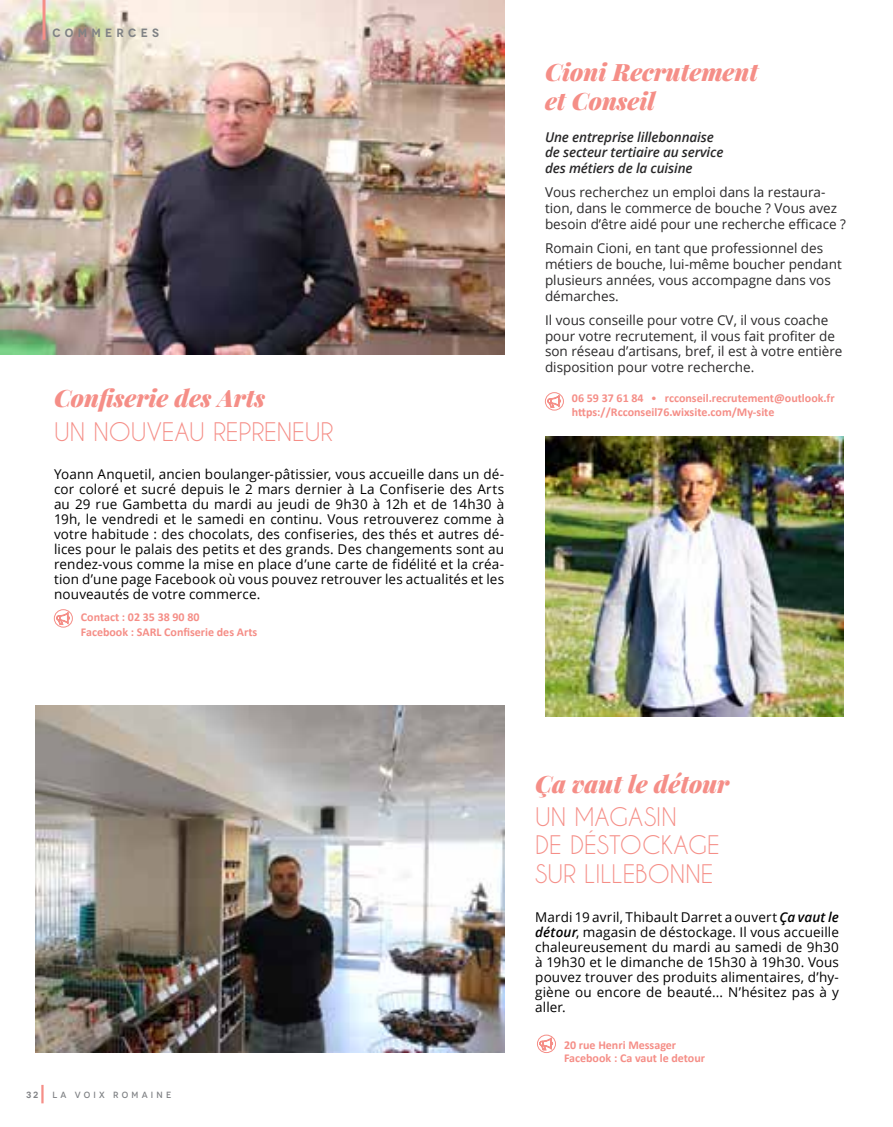
<style>
.page{position:relative;width:893px;height:1127px;background:#fff}
.page>*{position:absolute;margin:0;border:0;box-sizing:border-box;transform-origin:0 0}
.t1{font:italic 900 24px/28.8px "Playfair Display";color:#f58e87}
.t2{font:24px/28.8px "Caviar Dreams";color:#f58e87}
.t3{font:13.5px/15px "Open Sans";letter-spacing:.01em;color:#000;text-align:justify}
.t4{font:13.5px/15.8px "Open Sans";color:#292829}
.t5{font:italic 600 13.5px/15.8px "Open Sans";letter-spacing:-.01em;color:#292829}
.t6{font:700 12px/13.5px "Calibri";color:#f58e87}
.t7{font:600 12px "Novecento";letter-spacing:.35em;color:#808285}
.t8{font:500 9px "Novecento";letter-spacing:.35em;color:#808285}
.t9{font:600 9px "Novecento";color:#808285}
.s1{font-family:"Monotype Corsiva";font-weight:400}
.s2{font-weight:600;font-style:italic}
</style>
<div class="page">
<img style="left:545px;top:436px;width:299px;height:280px">
<img style="left:0;top:0;width:504px;height:354px">
<div style="left:537px;top:1035px;width:19px;height:18px;border:1px solid #f58e87;border-radius:50%"></div>
<svg style="left:538px;top:1035px;width:16px;height:16px"></svg>
<div style="left:54px;top:609px;width:19px;height:18px;border:1px solid #f58e87;border-radius:50%"></div>
<svg style="left:55px;top:610px;width:16px;height:16px"></svg>
<div style="left:545px;top:392px;width:19px;height:18px;border:1px solid #f58e87;border-radius:50%"></div>
<svg style="left:546px;top:393px;width:16px;height:16px"></svg>
<img style="left:36px;top:705px;width:468px;height:347px">
<hr style="left:41px;top:1085px;width:3px;height:18px;background:#f58e87">
<hr style="left:43px;top:0;width:3px;height:40px;background:#f58e87">
<p class="t7" style="left:52px;top:25px;width:108px">COMMERCES</p>
<h1 class="t1" style="left:54px;top:382px;width:213px">Confiserie des Arts</h1>
<h1 class="t2" style="left:54px;top:416px;width:281px">UN NOUVEAU REPRENEUR</h1>
<p class="t3" style="left:54px;top:466px;width:452px">Yoann Anquetil, ancien boulanger-pâtissier, vous accueille dans un dé&shy;cor coloré et sucré depuis le 2 mars dernier à La Confiserie des Arts au 29 rue Gambetta du mardi au jeudi de 9h30 à 12h et de 14h30 à 19h, le vendredi et le samedi en continu. Vous retrouverez comme à votre habitude : des chocolats, des confiseries, des thés et autres dé&shy;lices pour le palais des petits et des grands. Des changements sont au rendez-vous comme la mise en place d’une carte de fidélité et la créa&shy;tion d’une page Facebook où vous pouvez retrouver les actualités et les nouveautés de votre commerce.</p>
<p class="t6" style="left:81px;top:609px;width:178px;line-height:15px">Contact : 02 35 38 90 80<br>Facebook : SARL Confiserie des Arts</p>
<h1 class="t1" style="left:545px;top:56px;width:215px">Cioni Recrutement et Conseil</h1>
<p class="t5" style="left:545px;top:129px;width:180px">Une entreprise lillebonnaise de secteur tertiaire au service des métiers de la cuisine</p>
<p class="t4" style="left:545px;top:184px;width:302px">Vous recherchez un emploi dans la restaura&shy;tion, dans le commerce de bouche ? Vous avez besoin d’être aidé pour une recherche efficace ?</p>
<p class="t4" style="left:545px;top:240px;width:298px">Romain Cioni, en tant que professionnel des métiers de bouche, lui-même boucher pendant plusieurs années, vous accompagne dans vos démarches.</p>
<p class="t4" style="left:545px;top:312px;width:299px">Il vous conseille pour votre CV, il vous coache pour votre recrutement, il vous fait profiter de son réseau d’artisans, bref, il est à votre entière disposition pour votre recherche.</p>
<p class="t6" style="left:572px;top:392px;width:264px">06 59 37 61 84 <span class="s1">•</span> rcconseil.recrutement@outlook.fr https://Rcconseil76.wixsite.com/My-site</p>
<p class="t9" style="left:26px;top:1089px;width:13px">32</p>
<p class="t8" style="left:52px;top:1089px;width:120px">LA VOIX ROMAINE</p>
<h1 class="t1" style="left:535px;top:767px;width:196px">Ça vaut le détour</h1>
<h1 class="t2" style="left:535px;top:801px;width:186px">UN MAGASIN<br>DE DÉSTOCKAGE<br>SUR LILLEBONNE</h1>
<p class="t3" style="left:535px;top:909px;width:305px">Mardi 19 avril, Thibault Darret a ouvert <span class="s2">Ça vaut le détour</span>, magasin de déstockage. Il vous accueille chaleureusement du mardi au samedi de 9h30 à 19h30 et le dimanche de 15h30 à 19h30. Vous pouvez trouver des produits alimentaires, d’hy&shy;giène ou encore de beauté... N’hésitez pas à y aller.</p>
<p class="t6" style="left:564px;top:1038px;width:143px">20 rue Henri Messager<br>Facebook : Ca vaut le detour</p>
</div>
